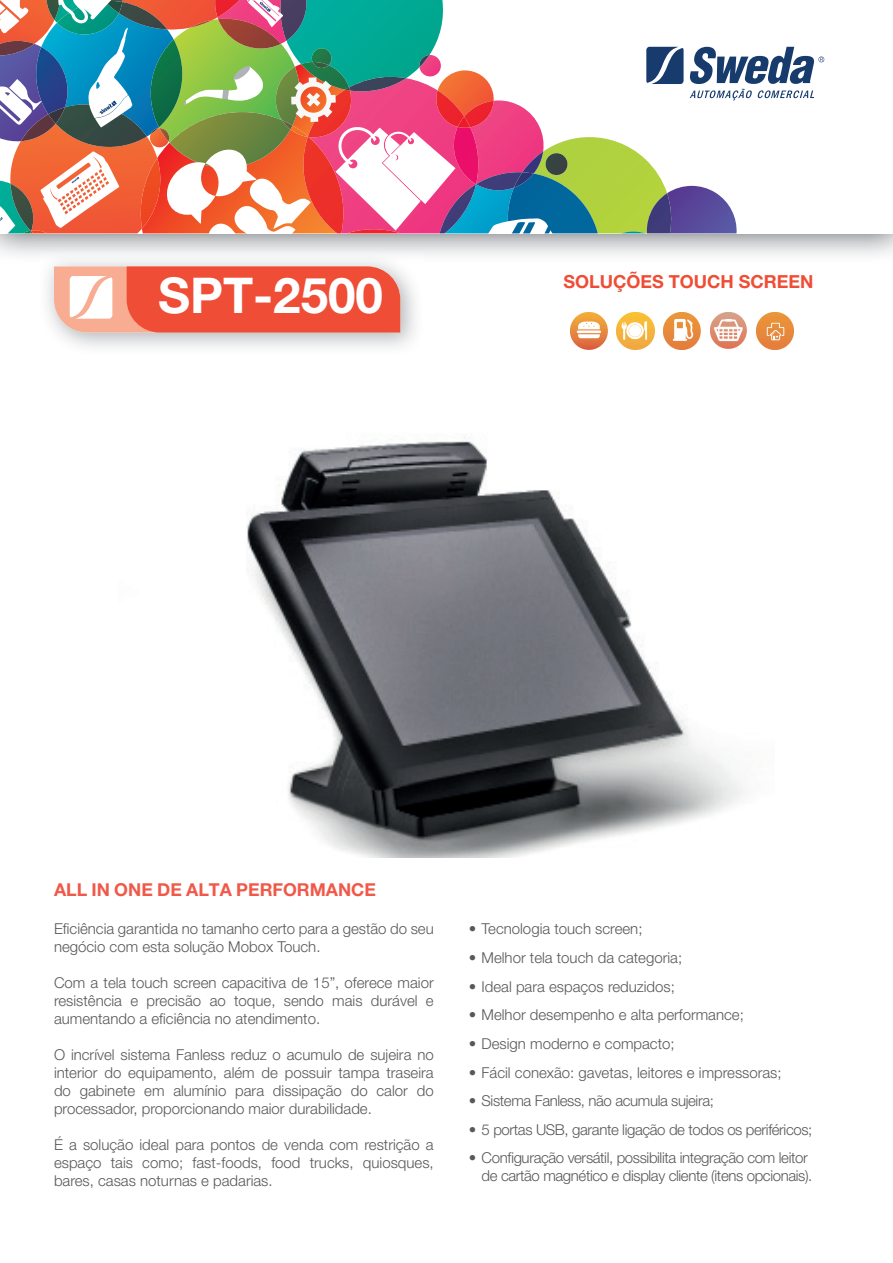
<style>
.page{position:relative;width:893px;height:1263px;background:#fff}
.page>*{position:absolute;margin:0;border:0;box-sizing:border-box;transform-origin:0 0}
.t1{font:700 49.35px "Helvetica Neue LT Pro";color:#fff}
.t2{font:700 18px "Helvetica Neue LT Pro";color:#ef4d35}
.t3{font:700 17.85px "Helvetica Neue LT Pro";color:#f0594a}
.t4{font:300 15px/18px "Helvetica Neue LT Pro";color:#57585a;text-align:justify}
.t5{font:300 15px/18px "Helvetica Neue LT Pro";letter-spacing:-.025em;color:#57585a}
</style>
<div class="page">
<svg style="left:54px;top:266px;width:346px;height:66px;background:#f16a54"></svg>
<img style="left:710px;top:313px;width:37px;height:36px">
<img style="left:663px;top:313px;width:37px;height:37px">
<img style="left:617px;top:313px;width:37px;height:37px">
<img style="left:570px;top:313px;width:37px;height:37px">
<img style="left:756px;top:313px;width:37px;height:36px">
<svg style="left:0;top:0;width:824px;height:233px"></svg>
<img style="left:247px;top:437px;width:497px;height:420px">
<h1 class="t1" style="left:158px;top:265px;width:227px">SPT-2500</h1>
<p class="t2" style="left:563px;top:270px;width:252px">SOLUÇÕES TOUCH SCREEN</p>
<p class="t3" style="left:54px;top:879px;width:324px">ALL IN ONE DE ALTA PERFORMANCE</p>
<p class="t4" style="left:54px;top:920px;width:381px">Eficiência garantida no tamanho certo para a gestão do seu negócio com esta solução Mobox Touch.</p>
<p class="t4" style="left:54px;top:974px;width:381px">Com a tela touch screen capacitiva de 15”, oferece maior resistência e precisão ao toque, sendo mais durável e aumentando a eficiência no atendimento.</p>
<p class="t4" style="left:54px;top:1046px;width:381px">O incrível sistema Fanless reduz o acumulo de sujeira no interior do equipamento, além de possuir tampa traseira do gabinete em alumínio para dissipação do calor do processador, proporcionando maior durabilidade.</p>
<p class="t4" style="left:54px;top:1136px;width:381px">É a solução ideal para pontos de venda com restrição a espaço tais como; fast-foods, food trucks, quiosques, bares, casas noturnas e padarias.</p>
<p class="t4" style="left:469px;top:920px;width:175px">• Tecnologia touch screen;</p>
<p class="t4" style="left:469px;top:948px;width:215px">• Melhor tela touch da categoria;</p>
<p class="t4" style="left:469px;top:977px;width:208px">• Ideal para espaços reduzidos;</p>
<p class="t4" style="left:469px;top:1005px;width:277px">• Melhor desempenho e alta performance;</p>
<p class="t4" style="left:469px;top:1034px;width:207px">• Design moderno e compacto;</p>
<p class="t4" style="left:469px;top:1063px;width:314px">• Fácil conexão: gavetas, leitores e impressoras;</p>
<p class="t5" style="left:469px;top:1091px;width:247px">• Sistema Fanless, não acumula sujeira;</p>
<p class="t5" style="left:469px;top:1120px;width:345px">• 5 portas USB, garante ligação de todos os periféricos;</p>
<p class="t5" style="left:482px;top:1149px;width:332px;text-indent:-13px">• Configuração versátil, possibilita integração com leitor de cartão magnético e display cliente (itens opcionais).</p>
</div>
